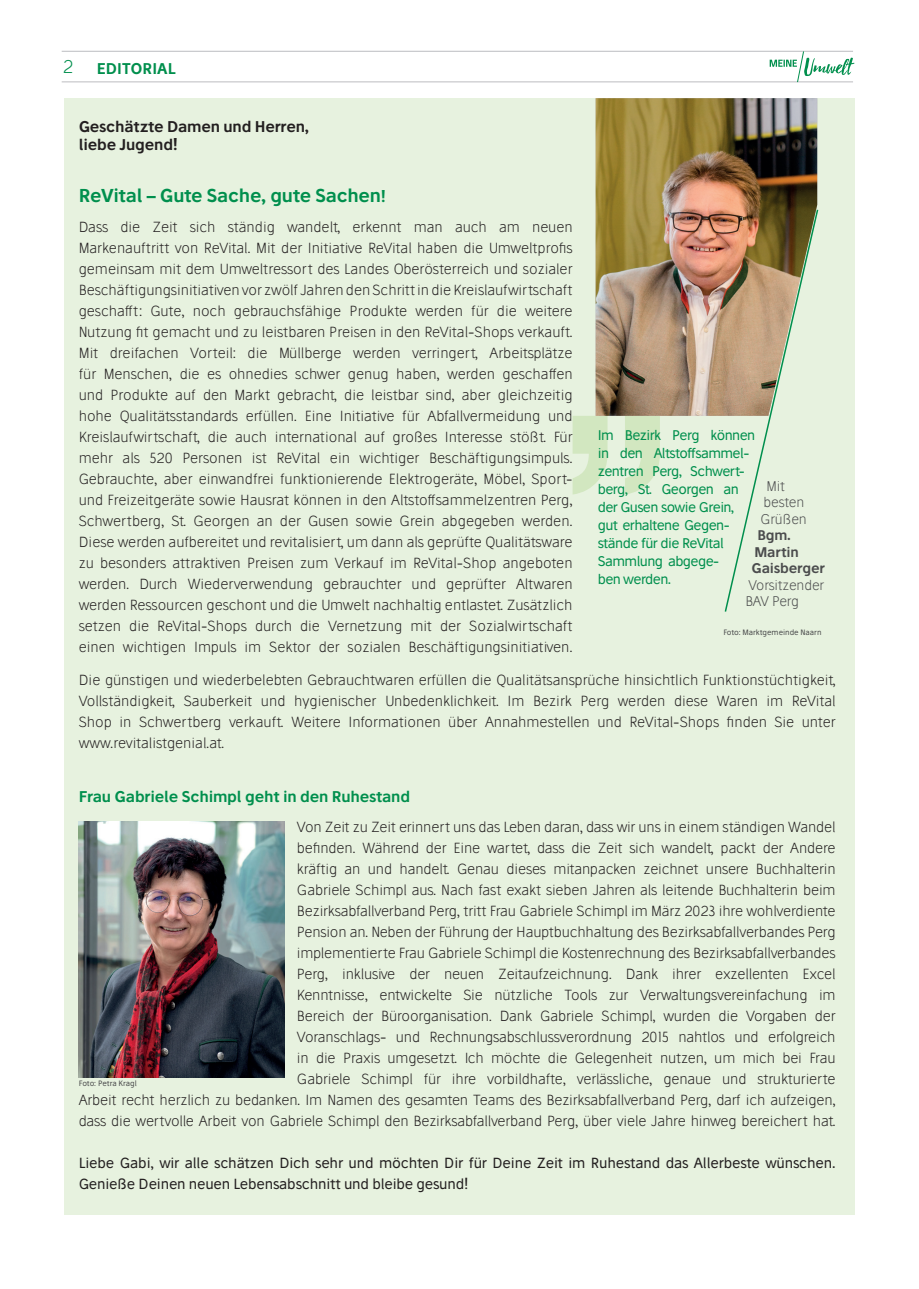
<style>
.page{position:relative;width:919px;height:1289px;background:#fff}
.page>*{position:absolute;margin:0;border:0;box-sizing:border-box;transform-origin:0 0}
.t1{font:600 18px "Stilu";letter-spacing:-.01em;color:#008f4d}
.t2{font:300 18px "Stilu";color:#008f4d}
.t3{font:600 15px "Stilu";letter-spacing:-.01em;color:#008f4d}
.t4{font:600 15px/18px "Stilu";letter-spacing:-.01em;color:#231f20}
.t5{font:300 14.1px/21px "Stilu";letter-spacing:-.01em;color:#231f20;text-align:justify}
.t6{font:14.1px/21px "Stilu";letter-spacing:-.01em;color:#231f20}
.t7{font:13.5px/18px "Stilu";letter-spacing:-.04em;color:#008f4d}
.t8{font:300 13.5px/16.5px "Stilu";letter-spacing:-.01em;color:#4b4c4d}
.t9{font:600 13.5px/16.5px "Stilu";letter-spacing:-.01em;color:#4b4c4d}
.t10{font:7.5px "Stilu";color:#4b4c4d}
.s1{font-size:15px}
</style>
<div class="page">
<hr style="left:62px;top:82px;width:791px;height:1px;background:#bcbdc0">
<hr style="left:62px;top:51px;width:791px;height:1px;background:#bcbdc0">
<svg style="left:769px;top:51px;width:86px;height:32px"></svg>
<div style="left:64px;top:98px;width:790px;height:1116px;background:#e7f2df"></div>
<svg style="left:572px;top:416px;width:88px;height:78px"></svg>
<img style="left:595px;top:98px;width:222px;height:318px">
<svg style="left:723px;top:208px;width:96px;height:404px"></svg>
<img style="left:79px;top:821px;width:205px;height:256px">
<p class="t2" style="left:63px;top:55px;width:11px">2</p>
<p class="t3" style="left:97px;top:58px;width:80px">EDITORIAL</p>
<p class="t4" style="left:79px;top:117px;width:232px">Geschätzte Damen und Herren, liebe Jugend!</p>
<p class="t1" style="left:79px;top:184px;width:309px">ReVital – Gute Sache, gute Sachen<span class="s1">!</span></p>
<p class="t5" style="left:79px;top:216px;width:495px">Dass die Zeit sich ständig wandelt, erkennt man auch am neuen Markenauftritt von ReVital. Mit der Initiative ReVital haben die Umweltprofis gemeinsam mit dem Umweltressort des Landes Oberösterreich und sozialer Beschäftigungsinitiativen vor zwölf Jahren den Schritt in die Kreislaufwirtschaft geschafft: Gute, noch gebrauchsfähige Produkte werden für die weitere Nutzung fit gemacht und zu leistbaren Preisen in den ReVital-Shops verkauft.<br>Mit dreifachen Vorteil: die Müllberge werden verringert, Arbeitsplätze für Menschen, die es ohnedies schwer genug haben, werden geschaffen und Produkte auf den Markt gebracht, die leistbar sind, aber gleichzeitig hohe Qualitätsstandards erfüllen. Eine Initiative für Abfallvermeidung und Kreislaufwirtschaft, die auch international auf großes Interesse stößt. Für mehr als 520 Personen ist ReVital ein wichtiger Beschäftigungsimpuls.<br>Gebrauchte, aber einwandfrei funktionierende Elektrogeräte, Möbel, Sport&shy;und Freizeitgeräte sowie Hausrat können in den Altstoffsammelzentren Perg, Schwertberg, St. Georgen an der Gusen sowie Grein abgegeben werden.<br>Diese werden aufbereitet und revitalisiert, um dann als geprüfte Qualitätsware zu besonders attraktiven Preisen zum Verkauf im ReVital-Shop angeboten werden. Durch Wiederverwendung gebrauchter und geprüfter Altwaren werden Ressourcen geschont und die Umwelt nachhaltig entlastet. Zusätzlich setzen die ReVital-Shops durch die Vernetzung mit der Sozialwirtschaft einen wichtigen Impuls im Sektor der sozialen Beschäftigungsinitiativen.</p>
<p class="t5" style="left:79px;top:669px;width:758px">Die günstigen und wiederbelebten Gebrauchtwaren erfüllen die Qualitätsansprüche hinsichtlich Funktionstüchtigkeit, Vollständigkeit, Sauberkeit und hygienischer Unbedenklichkeit. Im Bezirk Perg werden diese Waren im ReVital Shop in Schwertberg verkauft. Weitere Informationen über Annahmestellen und ReVital-Shops finden Sie unter www.revitalistgenial.at.</p>
<p class="t3" style="left:79px;top:786px;width:333px">Frau Gabriele Schimpl geht in den Ruhestand</p>
<p class="t5" style="left:79px;top:815px;width:758px;text-align:right">Von Zeit zu Zeit erinnert uns das Leben daran, dass wir uns in einem ständigen Wandel<br>befinden. Während der Eine wartet, dass die Zeit sich wandelt, packt der Andere<br>kräftig an und handelt. Genau dieses mitanpacken zeichnet unsere Buchhalterin<br>Gabriele Schimpl aus. Nach fast exakt sieben Jahren als leitende Buchhalterin beim<br>Bezirksabfallverband Perg, tritt Frau Gabriele Schimpl im März 2023 ihre wohlverdiente<br>Pension an. Neben der Führung der Hauptbuchhaltung des Bezirksabfallverbandes Perg<br>implementierte Frau Gabriele Schimpl die Kostenrechnung des Bezirksabfallverbandes<br>Perg, inklusive der neuen Zeitaufzeichnung. Dank ihrer exzellenten Excel<br>Kenntnisse, entwickelte Sie nützliche Tools zur Verwaltungsvereinfachung im<br>Bereich der Büroorganisation. Dank Gabriele Schimpl, wurden die Vorgaben der<br>Voranschlags- und Rechnungsabschlussverordnung 2015 nahtlos und erfolgreich<br>in die Praxis umgesetzt. Ich möchte die Gelegenheit nutzen, um mich bei Frau<br>Gabriele Schimpl für ihre vorbildhafte, verlässliche, genaue und strukturierte<br>Arbeit recht herzlich zu bedanken. Im Namen des gesamten Teams des Bezirksabfallverband Perg, darf ich aufzeigen, dass die wertvolle Arbeit von Gabriele Schimpl den Bezirksabfallverband Perg, über viele Jahre hinweg bereichert hat.</p>
<p class="t6" style="left:79px;top:1151px;width:758px">Liebe Gabi, wir alle schätzen Dich sehr und möchten Dir für Deine Zeit im Ruhestand das Allerbeste wünschen.<br>Genieße Deinen neuen Lebensabschnitt und bleibe gesund!</p>
<p class="t7" style="left:597px;top:425px;width:159px">Im Bezirk Perg können in den Altstoffsammel&shy;zentren Perg, Schwert&shy;berg, St. Georgen an der Gusen sowie Grein, gut erhaltene Gegen&shy;stände für die ReVital<br>Sammlung abgege-<br>ben werden.</p>
<p class="t8" style="left:760px;top:477px;width:48px;text-indent:6px">Mit besten<br>Grüßen</p>
<p class="t9" style="left:751px;top:526px;width:75px;text-indent:6px">Bgm.<br>Martin<br>Gaisberger</p>
<p class="t8" style="left:745px;top:576px;width:80px">Vorsitzender<br>BAV Perg</p>
<p class="t10" style="left:723px;top:627px;width:100px">Foto: Marktgemeinde Naarn</p>
<p class="t10" style="left:79px;top:1078px;width:59px">Foto: Petra Kragl</p>
</div>
